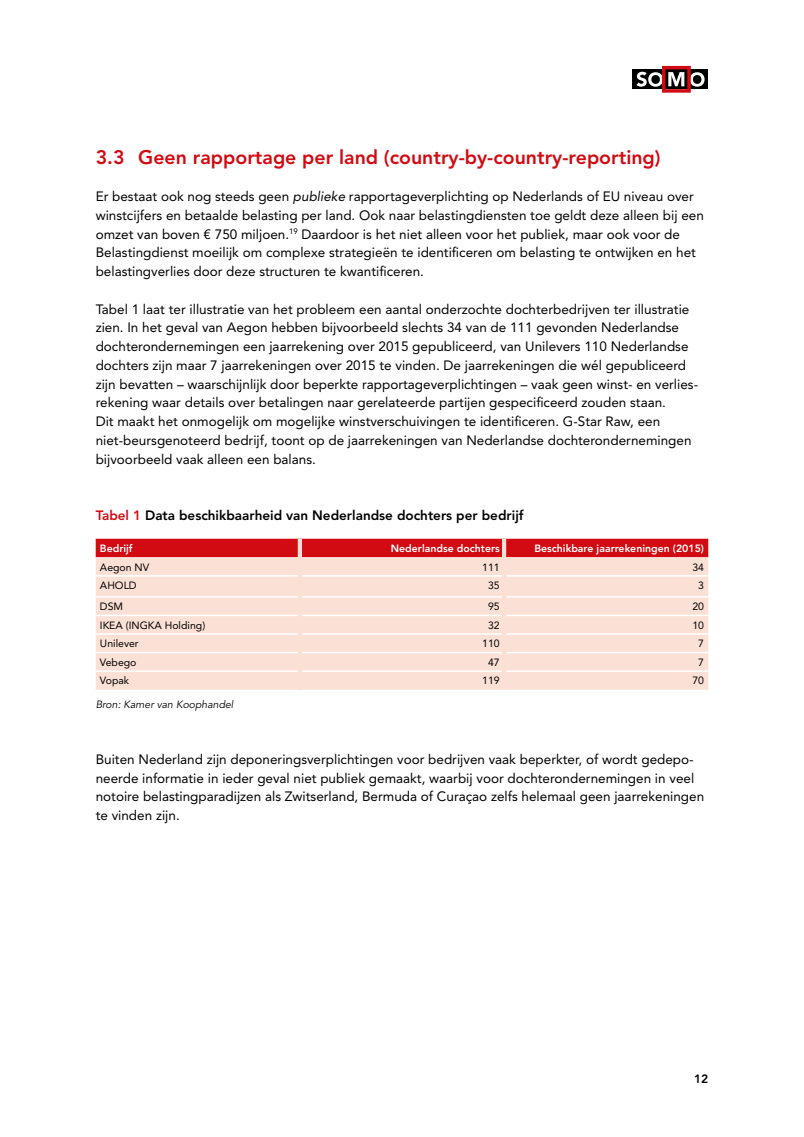
<style>
.page{position:relative;width:804px;height:1137px;background:#fff}
.page>*{position:absolute;margin:0;border:0;box-sizing:border-box;transform-origin:0 0}
.t1{font:800 19.5px "Avenir LT Std";color:#d20a11}
.t2{font:13.5px/18.8px "Avenir LT Std";color:#000}
.t3{font:800 13.5px "Avenir LT Std";color:#000}
.t4{font:800 12px "Avenir LT Std";color:#000}
.t5{font:10.5px "Avenir LT Std";color:#000}
.t6{font:800 10.5px "Avenir LT Std";color:#fff}
.t7{font:italic 10.5px "Avenir LT Std";color:#000}
.s1{font-style:italic}
.s2{color:#d20a11}
</style>
<div class="page">
<div style="left:632px;top:69px;width:76px;height:20px;background:#000"></div>
<svg style="left:636px;top:66px;width:68px;height:27px"></svg>
<div style="left:96px;top:539px;width:612px;height:18px;background:#d20a11"></div>
<div style="left:96px;top:557px;width:612px;height:132px;background:#fae0d5"></div>
<hr style="left:96px;top:575px;width:202px;height:1px;background:#fff">
<hr style="left:302px;top:575px;width:200px;height:1px;background:#fff">
<hr style="left:506px;top:575px;width:202px;height:1px;background:#fff">
<hr style="left:96px;top:596px;width:202px;height:1px;background:#fff">
<hr style="left:302px;top:596px;width:200px;height:1px;background:#fff">
<hr style="left:506px;top:596px;width:202px;height:1px;background:#fff">
<hr style="left:96px;top:614px;width:202px;height:2px;background:#fff">
<hr style="left:302px;top:614px;width:200px;height:2px;background:#fff">
<hr style="left:506px;top:614px;width:202px;height:2px;background:#fff">
<hr style="left:96px;top:633px;width:202px;height:2px;background:#fff">
<hr style="left:302px;top:633px;width:200px;height:2px;background:#fff">
<hr style="left:506px;top:633px;width:202px;height:2px;background:#fff">
<hr style="left:96px;top:652px;width:202px;height:1px;background:#fff">
<hr style="left:302px;top:652px;width:200px;height:1px;background:#fff">
<hr style="left:506px;top:652px;width:202px;height:1px;background:#fff">
<hr style="left:96px;top:670px;width:202px;height:2px;background:#fff">
<hr style="left:302px;top:670px;width:200px;height:2px;background:#fff">
<hr style="left:506px;top:670px;width:202px;height:2px;background:#fff">
<hr style="left:298px;top:539px;width:4px;height:18px;background:#fae0d5">
<hr style="left:502px;top:539px;width:4px;height:18px;background:#fae0d5">
<hr style="left:298px;top:557px;width:4px;height:19px;background:#fae0d5">
<hr style="left:502px;top:557px;width:4px;height:19px;background:#fae0d5">
<hr style="left:298px;top:576px;width:4px;height:21px;background:#fae0d5">
<hr style="left:502px;top:576px;width:4px;height:21px;background:#fae0d5">
<hr style="left:298px;top:597px;width:4px;height:18px;background:#fae0d5">
<hr style="left:502px;top:597px;width:4px;height:18px;background:#fae0d5">
<hr style="left:298px;top:615px;width:4px;height:19px;background:#fae0d5">
<hr style="left:502px;top:615px;width:4px;height:19px;background:#fae0d5">
<hr style="left:298px;top:634px;width:4px;height:18px;background:#fae0d5">
<hr style="left:502px;top:634px;width:4px;height:18px;background:#fae0d5">
<hr style="left:298px;top:652px;width:4px;height:19px;background:#fae0d5">
<hr style="left:502px;top:652px;width:4px;height:19px;background:#fae0d5">
<hr style="left:298px;top:671px;width:4px;height:18px;background:#fae0d5">
<hr style="left:502px;top:671px;width:4px;height:18px;background:#fae0d5">
<h1 class="t1" style="left:96px;top:145px;width:566px">3.3 Geen rapportage per land (country-by-country-reporting)</h1>
<p class="t2" style="left:96px;top:187px;width:609px">Er bestaat ook nog steeds geen <span class="s1">publieke</span> rapportageverplichting op Nederlands of EU niveau over winstcijfers en betaalde belasting per land. Ook naar belastingdiensten toe geldt deze alleen bij een omzet van boven € 750 miljoen.<sup>19</sup> Daardoor is het niet alleen voor het publiek, maar ook voor de Belastingdienst moeilijk om complexe strategieën te identificeren om belasting te ontwijken en het belastingverlies door deze structuren te kwantificeren.</p>
<p class="t2" style="left:96px;top:300px;width:604px">Tabel 1 laat ter illustratie van het probleem een aantal onderzochte dochterbedrijven ter illustratie zien. In het geval van Aegon hebben bijvoorbeeld slechts 34 van de 111 gevonden Nederlandse dochterondernemingen een jaarrekening over 2015 gepubliceerd, van Unilevers 110 Nederlandse dochters zijn maar 7 jaarrekeningen over 2015 te vinden. De jaarrekeningen die wél gepubliceerd zijn bevatten – waarschijnlijk door beperkte rapportageverplichtingen – vaak geen winst- en verlies&shy;rekening waar details over betalingen naar gerelateerde partijen gespecificeerd zouden staan.<br>Dit maakt het onmogelijk om mogelijke winstverschuivingen te identificeren. G-Star Raw, een niet-beursgenoteerd bedrijf, toont op de jaarrekeningen van Nederlandse dochterondernemingen bijvoorbeeld vaak alleen een balans.</p>
<p class="t3" style="left:96px;top:507px;width:429px"><span class="s2">Tabel 1</span> Data beschikbaarheid van Nederlandse dochters per bedrijf</p>
<p class="t6" style="left:100px;top:542px;width:34px">Bedrijf</p>
<p class="t6" style="left:391px;top:542px;width:110px">Nederlandse dochters</p>
<p class="t6" style="left:534px;top:542px;width:171px">Beschikbare jaarrekeningen (2015)</p>
<p class="t5" style="left:100px;top:561px;width:51px">Aegon NV</p>
<p class="t5" style="left:482px;top:561px;width:19px">111</p>
<p class="t5" style="left:692px;top:561px;width:13px">34</p>
<p class="t5" style="left:100px;top:579px;width:38px">AHOLD</p>
<p class="t5" style="left:488px;top:579px;width:13px">35</p>
<p class="t5" style="left:698px;top:579px;width:7px">3</p>
<p class="t5" style="left:100px;top:600px;width:25px">DSM</p>
<p class="t5" style="left:488px;top:600px;width:13px">95</p>
<p class="t5" style="left:692px;top:600px;width:13px">20</p>
<p class="t5" style="left:100px;top:619px;width:107px">IKEA (INGKA Holding)</p>
<p class="t5" style="left:488px;top:619px;width:13px">32</p>
<p class="t5" style="left:692px;top:619px;width:13px">10</p>
<p class="t5" style="left:100px;top:637px;width:40px">Unilever</p>
<p class="t5" style="left:482px;top:637px;width:19px">110</p>
<p class="t5" style="left:698px;top:637px;width:7px">7</p>
<p class="t5" style="left:100px;top:656px;width:38px">Vebego</p>
<p class="t5" style="left:488px;top:656px;width:13px">47</p>
<p class="t5" style="left:698px;top:656px;width:7px">7</p>
<p class="t5" style="left:100px;top:674px;width:31px">Vopak</p>
<p class="t5" style="left:482px;top:674px;width:19px">119</p>
<p class="t5" style="left:692px;top:674px;width:13px">70</p>
<p class="t7" style="left:96px;top:698px;width:139px">Bron: Kamer van Koophandel</p>
<p class="t2" style="left:96px;top:750px;width:610px">Buiten Nederland zijn deponeringsverplichtingen voor bedrijven vaak beperkter, of wordt gedepo&shy;neerde informatie in ieder geval niet publiek gemaakt, waarbij voor dochterondernemingen in veel notoire belastingparadijzen als Zwitserland, Bermuda of Curaçao zelfs helemaal geen jaarrekeningen te vinden zijn.</p>
<p class="t4" style="left:694px;top:1071px;width:16px">12</p>
</div>
